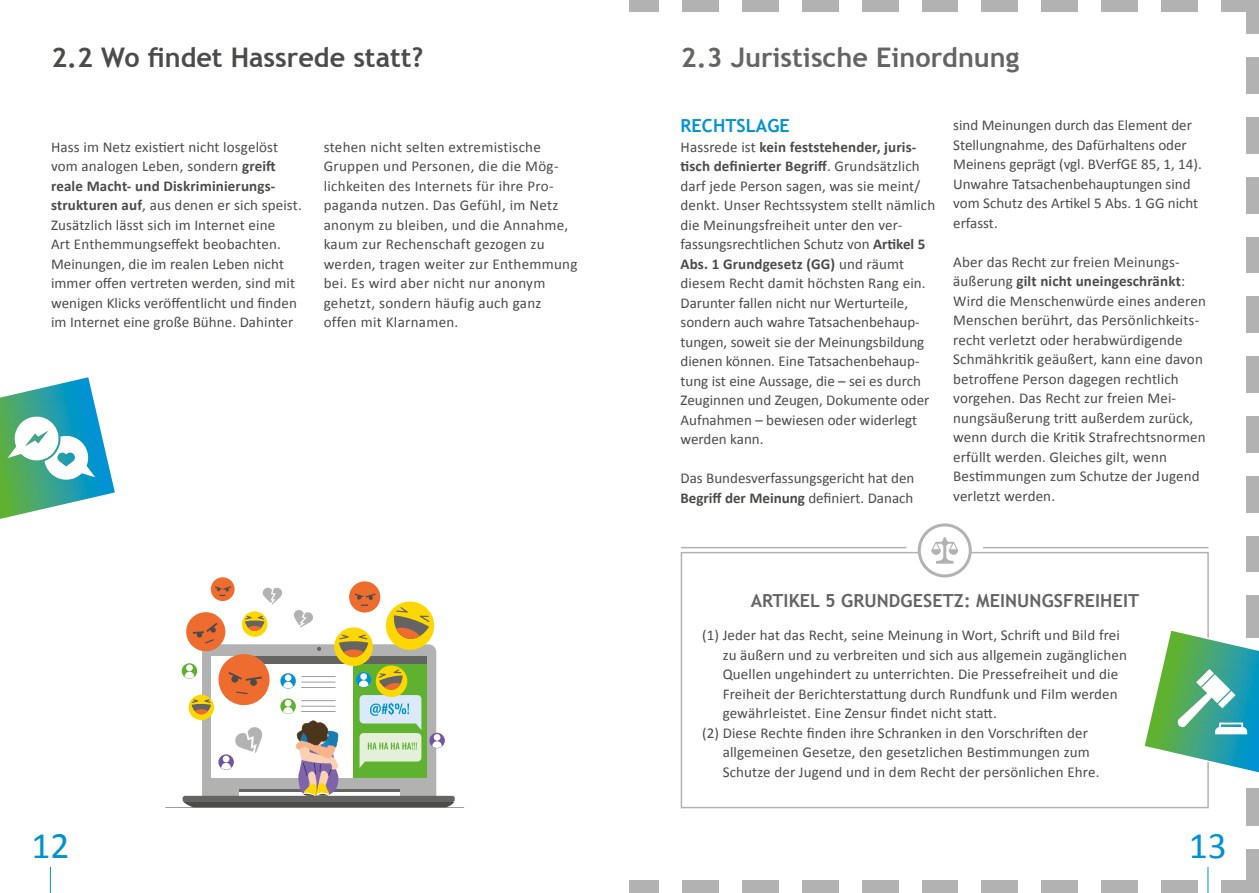
<style>
.page{position:relative;width:1259px;height:893px;background:#fff}
.page>*{position:absolute;margin:0;border:0;box-sizing:border-box;transform-origin:0 0}
.t1{font:37.5px "Calibri";color:#0092d2}
.t2{font:700 27px "Trebuchet MS";color:#4b4b4a}
.t3{font:700 27px "Trebuchet MS";color:#646463}
.Copytext{font:700 18px "Trebuchet MS";letter-spacing:.005em;color:#646463}
.Copytext-2{font:700 18px "Trebuchet MS";letter-spacing:.005em;color:#0092d2}
.Copytext-3{font:15px/19.5px "Calibri";letter-spacing:.01em;color:#4b4b4a}
.s1{font-weight:700}
</style>
<div class="page">
<div style="left:629px;top:0;width:630px;height:893px;background:#b2b2b2"></div>
<div style="left:660px;top:0;width:22px;height:893px;background:#fff"></div>
<div style="left:719px;top:0;width:22px;height:893px;background:#fff"></div>
<div style="left:779px;top:0;width:22px;height:893px;background:#fff"></div>
<div style="left:839px;top:0;width:22px;height:893px;background:#fff"></div>
<div style="left:899px;top:0;width:22px;height:893px;background:#fff"></div>
<div style="left:958px;top:0;width:23px;height:893px;background:#fff"></div>
<div style="left:1018px;top:0;width:22px;height:893px;background:#fff"></div>
<div style="left:1078px;top:0;width:22px;height:893px;background:#fff"></div>
<div style="left:1138px;top:0;width:22px;height:893px;background:#fff"></div>
<div style="left:1198px;top:0;width:22px;height:893px;background:#fff"></div>
<div style="left:630px;top:35px;width:629px;height:22px;background:#fff"></div>
<div style="left:630px;top:95px;width:629px;height:22px;background:#fff"></div>
<div style="left:630px;top:154px;width:629px;height:22px;background:#fff"></div>
<div style="left:630px;top:214px;width:629px;height:22px;background:#fff"></div>
<div style="left:630px;top:274px;width:629px;height:22px;background:#fff"></div>
<div style="left:630px;top:334px;width:629px;height:22px;background:#fff"></div>
<div style="left:630px;top:393px;width:629px;height:23px;background:#fff"></div>
<div style="left:630px;top:453px;width:629px;height:22px;background:#fff"></div>
<div style="left:630px;top:513px;width:629px;height:22px;background:#fff"></div>
<div style="left:630px;top:573px;width:629px;height:22px;background:#fff"></div>
<div style="left:630px;top:826px;width:629px;height:22px;background:#fff"></div>
<div style="left:629px;top:13px;width:617px;height:867px;background:#fff"></div>
<div style="left:680px;top:552px;width:528px;height:256px;border:2px solid #b2b2b2"></div>
<hr style="left:681px;top:547px;width:225px;height:1px;background:#b2b2b2">
<hr style="left:983px;top:547px;width:225px;height:1px;background:#b2b2b2">
<div style="left:919px;top:525px;width:51px;height:51px;background:#fff;border-radius:50%"></div>
<div style="left:917px;top:523px;width:54px;height:54px;border:3px solid #b2b2b2;border-radius:50%"></div>
<svg style="left:1207px;top:867px;width:1px;height:26px"></svg>
<svg style="left:931px;top:537px;width:27px;height:27px"></svg>
<div style="left:349px;top:581px;width:31px;height:32px;background:#ed6c2e;border-radius:50%"></div>
<div style="left:211px;top:577px;width:24px;height:24px;background:#ed6c2e;border-radius:50%"></div>
<svg style="left:165px;top:586px;width:299px;height:222px"></svg>
<svg style="left:50px;top:867px;width:1px;height:26px"></svg>
<svg style="left:0;top:377px;width:115px;height:142px"></svg>
<svg style="left:1144px;top:628px;width:115px;height:147px"></svg>
<p class="t2" style="left:51px;top:40px;width:373px">2.2 Wo findet Hassrede statt?</p>
<p class="Copytext-3" style="left:51px;top:137px;width:252px">Hass im Netz existiert nicht losgelöst vom analogen Leben, sondern <span class="s1">greift reale Macht- und Diskriminierungs&shy;strukturen auf</span>, aus denen er sich speist.<br>Zusätzlich lässt sich im Internet eine<br>Art Enthemmungseffekt beobachten.<br>Meinungen, die im realen Leben nicht immer offen vertreten werden, sind mit wenigen Klicks veröffentlicht und finden im Internet eine große Bühne. Dahinter</p>
<p class="Copytext-3" style="left:324px;top:137px;width:255px">stehen nicht selten extremistische Gruppen und Personen, die die Mög&shy;lichkeiten des Internets für ihre Pro&shy;paganda nutzen. Das Gefühl, im Netz anonym zu bleiben, und die Annahme, kaum zur Rechenschaft gezogen zu werden, tragen weiter zur Enthemmung bei. Es wird aber nicht nur anonym gehetzt, sondern häufig auch ganz offen mit Klarnamen.</p>
<p class="t1" style="left:31px;top:822px;width:40px">12</p>
<p class="t3" style="left:681px;top:40px;width:340px">2.3 Juristische Einordnung</p>
<p class="Copytext-2" style="left:680px;top:115px;width:111px">RECHTSLAGE</p>
<p class="Copytext-3" style="left:680px;top:137px;width:256px">Hassrede ist <span class="s1">kein feststehender, juris&shy;tisch definierter Begriff</span>. Grundsätzlich darf jede Person sagen, was sie meint/ denkt. Unser Rechtssystem stellt nämlich die Meinungsfreiheit unter den ver&shy;fassungsrechtlichen Schutz von <span class="s1">Artikel 5<br>Abs. 1 Grundgesetz (GG)</span> und räumt diesem Recht damit höchsten Rang ein.<br>Darunter fallen nicht nur Werturteile, sondern auch wahre Tatsachenbehaup&shy;tungen, soweit sie der Meinungsbildung dienen können. Eine Tatsachenbehaup&shy;tung ist eine Aussage, die – sei es durch Zeuginnen und Zeugen, Dokumente oder Aufnahmen – bewiesen oder widerlegt werden kann.</p>
<p class="Copytext-3" style="left:680px;top:469px;width:235px">Das Bundesverfassungsgericht hat den<br><span class="s1">Begriff der Meinung</span> definiert. Danach</p>
<p class="Copytext-3" style="left:953px;top:116px;width:240px">sind Meinungen durch das Element der</p>
<p class="Copytext-3" style="left:953px;top:135px;width:250px">Stellungnahme, des Dafürhaltens oder<br>Meinens geprägt (vgl. BVerfGE 85, 1, 14).</p>
<p class="Copytext-3" style="left:953px;top:174px;width:247px">Unwahre Tatsachenbehauptungen sind vom Schutz des Artikel 5 Abs. 1 GG nicht erfasst.</p>
<p class="Copytext-3" style="left:953px;top:252px;width:254px">Aber das Recht zur freien Meinungs&shy;äußerung <span class="s1">gilt nicht uneingeschränkt</span>:<br>Wird die Menschenwürde eines anderen Menschen berührt, das Persönlichkeits&shy;recht verletzt oder herabwürdigende Schmähkritik geäußert, kann eine davon betroffene Person dagegen rechtlich vorgehen. Das Recht zur freien Mei&shy;nungsäußerung tritt außerdem zurück, wenn durch die Kritik Strafrechtsnormen erfüllt werden. Gleiches gilt, wenn Bestimmungen zum Schutze der Jugend verletzt werden.</p>
<p class="Copytext" style="left:750px;top:589px;width:390px">ARTIKEL 5 GRUNDGESETZ: MEINUNGSFREIHEIT</p>
<p class="Copytext-3" style="left:722px;top:625px;width:406px;text-indent:-21px">(1) Jeder hat das Recht, seine Meinung in Wort, Schrift und Bild frei zu äußern und zu verbreiten und sich aus allgemein zugänglichen Quellen ungehindert zu unterrichten. Die Pressefreiheit und die Freiheit der Berichterstattung durch Rundfunk und Film werden gewährleistet. Eine Zensur findet nicht statt.</p>
<p class="Copytext-3" style="left:722px;top:723px;width:378px;text-indent:-21px">(2) Diese Rechte finden ihre Schranken in den Vorschriften der allgemeinen Gesetze, den gesetzlichen Bestimmungen zum<br>Schutze der Jugend und in dem Recht der persönlichen Ehre.</p>
<h1 class="t1" style="left:1189px;top:822px;width:40px">13</h1>
</div>
